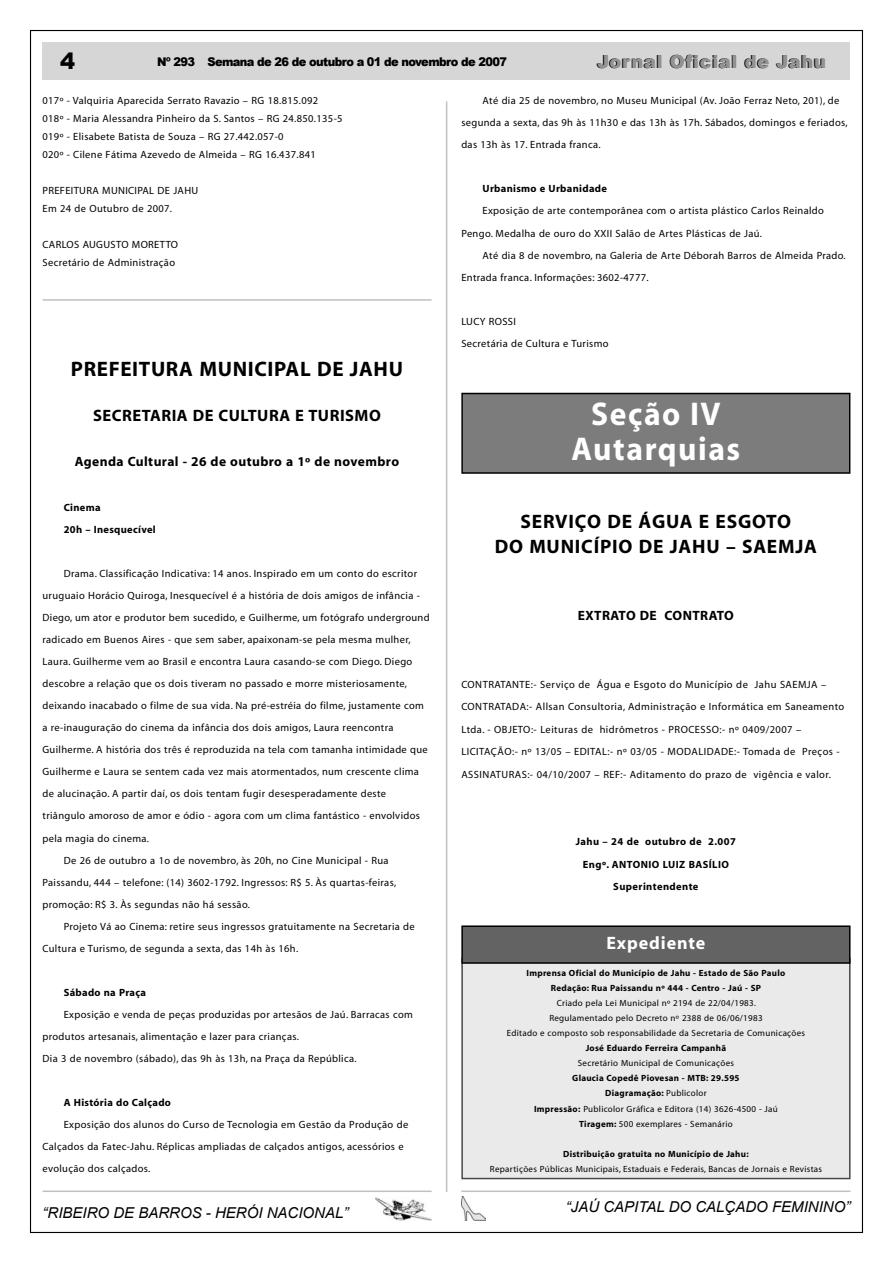
<style>
.page{position:relative;width:893px;height:1263px;background:#fff}
.page>*{position:absolute;margin:0;border:0;box-sizing:border-box;transform-origin:0 0}
.t1{font:700 33px "Myriad";letter-spacing:.05em;color:#fff;scale:.96 1}
.t2{font:900 22.5px "Arial";color:#000}
.t3{font:700 21px "Myriad";letter-spacing:.03em;color:#000}
.t4{font:700 19.5px "Myriad";letter-spacing:.04em;color:#000}
.t5{font:900 18px "Arial";letter-spacing:.035em;color:#000}
.t6{font:700 18px "Myriad";letter-spacing:.05em;color:#fff}
.t7{font:700 16.5px "Myriad";letter-spacing:.03em;color:#000}
.t8{font:italic 15px "Arial";color:#000}
.t9{font:700 13.5px "Myriad";letter-spacing:.03em;color:#000}
.t10{font:900 12px "Arial";letter-spacing:-.05em;color:#000;scale:.95 1}
.t11{font:10.5px/22px "Myriad";letter-spacing:.03em;color:#000}
.t12{font:700 10.5px "Myriad";letter-spacing:.03em;color:#000}
.t13{font:9px "Myriad";letter-spacing:.03em;color:#000}
.t14{font:700 9px "Myriad";letter-spacing:.03em;color:#000}
.s1{font-weight:400}
.s2{font-weight:700}
</style>
<div class="page">
<img style="left:461px;top:1196px;width:25px;height:24px">
<hr style="left:461px;top:1190px;width:389px;height:2px;background:#c0c0c0">
<img style="left:375px;top:1197px;width:57px;height:23px">
<hr style="left:43px;top:1190px;width:389px;height:2px;background:#c0c0c0">
<hr style="left:446px;top:101px;width:1px;height:1091px;background:#c0c0c0">
<div style="left:43px;top:43px;width:807px;height:37px;background:#d6d6d6"></div>
<div style="left:462px;top:959px;width:388px;height:219px;background:#eaeaea"></div>
<div style="left:461px;top:958px;width:389px;height:221px;border:2px solid #484848"></div>
<div style="left:462px;top:926px;width:388px;height:37px;background:#636363"></div>
<div style="left:461px;top:925px;width:389px;height:39px;border:2px solid #000"></div>
<div style="left:462px;top:393px;width:388px;height:80px;background:#7c7c7c"></div>
<div style="left:461px;top:393px;width:389px;height:81px;border:1px solid #000"></div>
<hr style="left:43px;top:299px;width:389px;height:2px;background:#c0c0c0">
<h2 class="t2" style="left:60px;top:49px;width:17px">4</h2>
<p class="t10" style="left:157px;top:55px;width:370px">Nº 293 Semana de 26 de outubro a 01 de novembro de 2007</p>
<h3 class="t5" style="left:596px;top:52px;width:230px">Jornal Oficial de Jahu</h3>
<p class="t11" style="left:43px;top:90px;width:277px">017º - Valquiria Aparecida Serrato Ravazio – RG 18.815.092</p>
<p class="t11" style="left:43px;top:108px;width:302px">018º - Maria Alessandra Pinheiro da S. Santos – RG 24.850.135-5</p>
<p class="t11" style="left:43px;top:126px;width:243px">019º - Elisabete Batista de Souza – RG 27.442.057-0</p>
<p class="t11" style="left:43px;top:144px;width:275px">020º - Cilene Fátima Azevedo de Almeida – RG 16.437.841</p>
<p class="t11" style="left:43px;top:180px;width:157px">PREFEITURA MUNICIPAL DE JAHU</p>
<p class="t11" style="left:43px;top:198px;width:131px">Em 24 de Outubro de 2007.</p>
<p class="t11" style="left:43px;top:234px;width:137px">CARLOS AUGUSTO MORETTO</p>
<p class="t11" style="left:43px;top:252px;width:134px">Secretário de Administração</p>
<p class="t3" style="left:71px;top:358px;width:334px">PREFEITURA MUNICIPAL DE JAHU</p>
<p class="t7" style="left:93px;top:407px;width:289px">SECRETARIA DE CULTURA E TURISMO</p>
<p class="t9" style="left:75px;top:455px;width:326px">Agenda Cultural - 26 de outubro a 1º de novembro</p>
<p class="t12" style="left:64px;top:502px;width:38px">Cinema</p>
<p class="t12" style="left:64px;top:524px;width:94px">20h – Inesquecível</p>
<p class="t11" style="left:43px;top:563px;width:389px;text-indent:21px">Drama. Classificação Indicativa: 14 anos. Inspirado em um conto do escritor uruguaio Horácio Quiroga, Inesquecível é a história de dois amigos de infância - Diego, um ator e produtor bem sucedido, e Guilherme, um fotógrafo underground radicado em Buenos Aires - que sem saber, apaixonam-se pela mesma mulher, Laura. Guilherme vem ao Brasil e encontra Laura casando-se com Diego. Diego descobre a relação que os dois tiveram no passado e morre misteriosamente, deixando inacabado o filme de sua vida. Na pré-estréia do filme, justamente com a re-inauguração do cinema da infância dos dois amigos, Laura reencontra Guilherme. A história dos três é reproduzida na tela com tamanha intimidade que Guilherme e Laura se sentem cada vez mais atormentados, num crescente clima de alucinação. A partir daí, os dois tentam fugir desesperadamente deste triângulo amoroso de amor e ódio - agora com um clima fantástico - envolvidos pela magia do cinema.</p>
<p class="t11" style="left:43px;top:849px;width:355px;text-indent:21px">De 26 de outubro a 1o de novembro, às 20h, no Cine Municipal - Rua<br>Paissandu, 444 – telefone: (14) 3602-1792. Ingressos: R$ 5. Às quartas-feiras, promoção: R$ 3. Às segundas não há sessão.</p>
<p class="t11" style="left:43px;top:916px;width:374px;text-indent:21px">Projeto Vá ao Cinema: retire seus ingressos gratuitamente na Secretaria de<br>Cultura e Turismo, de segunda a sexta, das 14h às 16h.</p>
<p class="t12" style="left:64px;top:987px;width:84px">Sábado na Praça</p>
<p class="t11" style="left:43px;top:1004px;width:372px;text-indent:21px">Exposição e venda de peças produzidas por artesãos de Jaú. Barracas com produtos artesanais, alimentação e lazer para crianças.</p>
<p class="t11" style="left:43px;top:1048px;width:316px">Dia 3 de novembro (sábado), das 9h às 13h, na Praça da República.</p>
<p class="t12" style="left:64px;top:1097px;width:109px">A História do Calçado</p>
<p class="t11" style="left:43px;top:1114px;width:367px;text-indent:21px">Exposição dos alunos do Curso de Tecnologia em Gestão da Produção de<br>Calçados da Fatec-Jahu. Réplicas ampliadas de calçados antigos, acessórios e evolução dos calçados.</p>
<p class="t11" style="left:461px;top:90px;width:388px;text-indent:21px">Até dia 25 de novembro, no Museu Municipal (Av. João Ferraz Neto, 201), de segunda a sexta, das 9h às 11h30 e das 13h às 17h. Sábados, domingos e feriados, das 13h às 17. Entrada franca.</p>
<p class="t12" style="left:483px;top:183px;width:126px">Urbanismo e Urbanidade</p>
<p class="t11" style="left:461px;top:200px;width:364px;text-indent:21px">Exposição de arte contemporânea com o artista plástico Carlos Reinaldo<br>Pengo. Medalha de ouro do XXII Salão de Artes Plásticas de Jaú.</p>
<p class="t11" style="left:461px;top:244px;width:386px;text-indent:21px">Até dia 8 de novembro, na Galeria de Arte Déborah Barros de Almeida Prado.<br>Entrada franca. Informações: 3602-4777.</p>
<p class="t11" style="left:461px;top:311px;width:56px">LUCY ROSSI</p>
<p class="t11" style="left:461px;top:333px;width:149px">Secretária de Cultura e Turismo</p>
<p class="t1" style="left:591px;top:397px;width:137px">Seção IV</p>
<p class="t1" style="left:571px;top:431px;width:178px">Autarquias</p>
<p class="t4" style="left:521px;top:512px;width:272px">SERVIÇO DE ÁGUA E ESGOTO</p>
<p class="t4" style="left:495px;top:536px;width:324px">DO MUNICÍPIO DE JAHU – SAEMJA</p>
<p class="t9" style="left:578px;top:608px;width:158px">EXTRATO DE CONTRATO</p>
<p class="t11" style="left:461px;top:673px;width:384px;line-height:22.5px">CONTRATANTE:- Serviço de Água e Esgoto do Município de Jahu SAEMJA – CONTRATADA:- Allsan Consultoria, Administração e Informática em Saneamento Ltda. - OBJETO:- Leituras de hidrômetros - PROCESSO:- nº 0409/2007 – LICITAÇÃO:- nº 13/05 – EDITAL:- nº 03/05 - MODALIDADE:- Tomada de Preços - ASSINATURAS:- 04/10/2007 – REF:- Aditamento do prazo de vigência e valor.</p>
<p class="t12" style="left:576px;top:836px;width:162px">Jahu – 24 de outubro de 2.007</p>
<p class="t12" style="left:583px;top:858px;width:148px">Engº. ANTONIO LUIZ BASÍLIO</p>
<p class="t12" style="left:613px;top:881px;width:87px">Superintendente</p>
<p class="t6" style="left:606px;top:934px;width:101px">Expediente</p>
<p class="t14" style="left:526px;top:969px;width:260px">Imprensa Oficial do Município de Jahu - Estado de São Paulo</p>
<p class="t14" style="left:551px;top:984px;width:212px">Redação: Rua Paissandu nº 444 - Centro - Jaú - SP</p>
<p class="t13" style="left:557px;top:999px;width:201px">Criado pela Lei Municipal nº 2194 de 22/04/1983.</p>
<p class="t13" style="left:549px;top:1014px;width:215px">Regulamentado pelo Decreto nº 2388 de 06/06/1983</p>
<p class="t13" style="left:507px;top:1029px;width:300px">Editado e composto sob responsabilidade da Secretaria de Comunicações</p>
<p class="t14" style="left:586px;top:1044px;width:142px">José Eduardo Ferreira Campanhã</p>
<p class="t13" style="left:578px;top:1059px;width:158px">Secretário Municipal de Comunicações</p>
<p class="t14" style="left:572px;top:1074px;width:169px">Glaucia Copedê Piovesan - MTB: 29.595</p>
<p class="t14" style="left:605px;top:1089px;width:103px">Diagramação: <span class="s1">Publicolor</span></p>
<p class="t13" style="left:534px;top:1104px;width:245px"><span class="s2">Impressão:</span> Publicolor Gráfica e Editora (14) 3626-4500 - Jaú</p>
<p class="t13" style="left:579px;top:1119px;width:155px"><span class="s2">Tiragem:</span> 500 exemplares - Semanário</p>
<p class="t14" style="left:563px;top:1149px;width:187px">Distribuição gratuita no Município de Jahu:</p>
<p class="t13" style="left:490px;top:1164px;width:334px">Repartições Públicas Municipais, Estaduais e Federais, Bancas de Jornais e Revistas</p>
<h3 class="t8" style="left:43px;top:1204px;width:307px">“RIBEIRO DE BARROS - HERÓI NACIONAL”</h3>
<h3 class="t8" style="left:566px;top:1198px;width:286px">“JAÚ CAPITAL DO CALÇADO FEMININO”</h3>
</div>
